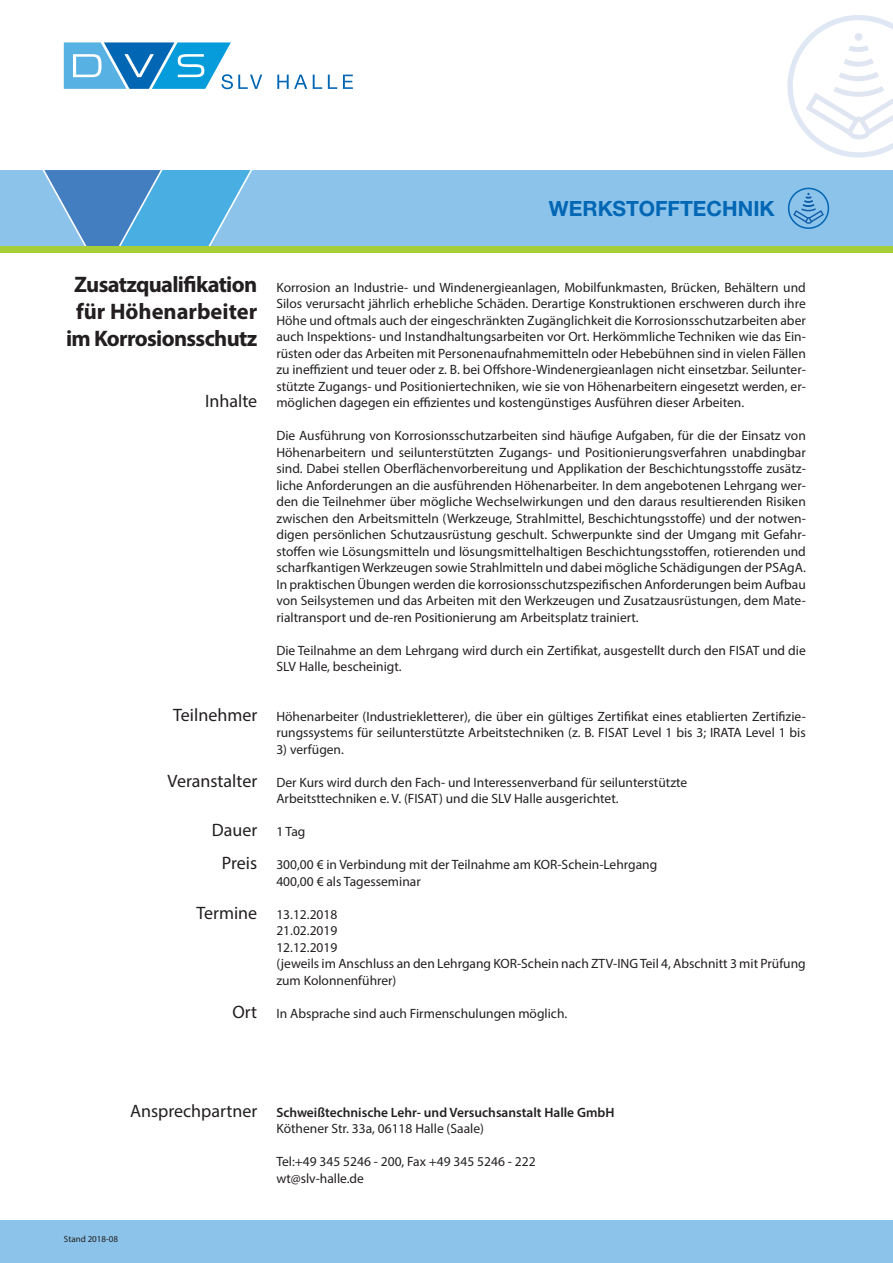
<style>
.page{position:relative;width:893px;height:1263px;background:#fff}
.page>*{position:absolute;margin:0;border:0;box-sizing:border-box;transform-origin:0 0}
.t1{font:700 22.5px/27px "Myriad Pro";letter-spacing:-.03em;color:#231f20;text-align:center}
.t2{font:700 21px "Helvetica Neue LT Std";color:#0166b3}
.t3{font:18px/33px "Myriad Pro";color:#231f20;text-align:center}
.t4{font:13.5px/16.5px "Myriad Pro";color:#231f20}
.t5{font:600 13.5px "Myriad Pro";color:#231f20}
.t6{font:9px "Myriad Pro";color:#231f20}
</style>
<div class="page">
<div style="left:250px;top:170px;width:643px;height:77px;background:#8bc3ea"></div>
<svg style="left:0;top:170px;width:250px;height:77px;background:#61a8d9"></svg>
<div style="left:0;top:1220px;width:893px;height:43px;background:#8bc3ea"></div>
<svg style="left:64px;top:42px;width:198px;height:47px"></svg>
<svg style="left:277px;top:75px;width:30px;height:14px"></svg>
<svg style="left:313px;top:75px;width:9px;height:14px"></svg>
<svg style="left:328px;top:75px;width:9px;height:14px"></svg>
<svg style="left:343px;top:75px;width:10px;height:14px"></svg>
<div style="left:0;top:247px;width:893px;height:6px;background:#a6ce39"></div>
<svg style="left:788px;top:188px;width:41px;height:41px;background:#6eaddc"></svg>
<svg style="left:787px;top:15px;width:106px;height:143px"></svg>
<h2 class="t2" style="left:549px;top:195px;width:227px">WERKSTOFFTECHNIK</h2>
<h1 class="t1" style="left:66px;top:270px;width:193px">Zusatzqualifikation für Höhenarbeiter im Korrosionsschutz</h1>
<p class="t4" style="left:276px;top:279px;width:531px;text-align:justify">Korrosion an Industrie- und Windenergieanlagen, Mobilfunkmasten, Brücken, Behältern und Silos verursacht jährlich erhebliche Schäden. Derartige Konstruktionen erschweren durch ihre Höhe und oftmals auch der eingeschränkten Zugänglichkeit die Korrosionsschutzarbeiten aber auch Inspektions- und Instandhaltungsarbeiten vor Ort. Herkömmliche Techniken wie das Ein&shy;rüsten oder das Arbeiten mit Personenaufnahmemitteln oder Hebebühnen sind in vielen Fällen zu ineffizient und teuer oder z. B. bei Offshore-Windenergieanlagen nicht einsetzbar. Seilunter&shy;stützte Zugangs- und Positioniertechniken, wie sie von Höhenarbeitern eingesetzt werden, er&shy;möglichen dagegen ein effizientes und kostengünstiges Ausführen dieser Arbeiten.</p>
<p class="t4" style="left:276px;top:427px;width:531px;text-align:justify">Die Ausführung von Korrosionsschutzarbeiten sind häufige Aufgaben, für die der Einsatz von Höhenarbeitern und seilunterstützten Zugangs- und Positionierungsverfahren unabdingbar sind. Dabei stellen Oberflächenvorbereitung und Applikation der Beschichtungsstoffe zusätz&shy;liche Anforderungen an die ausführenden Höhenarbeiter. In dem angebotenen Lehrgang wer&shy;den die Teilnehmer über mögliche Wechselwirkungen und den daraus resultierenden Risiken zwischen den Arbeitsmitteln (Werkzeuge, Strahlmittel, Beschichtungsstoffe) und der notwen&shy;digen persönlichen Schutzausrüstung geschult. Schwerpunkte sind der Umgang mit Gefahr&shy;stoffen wie Lösungsmitteln und lösungsmittelhaltigen Beschichtungsstoffen, rotierenden und scharfkantigen Werkzeugen sowie Strahlmitteln und dabei mögliche Schädigungen der PSAgA.<br>In praktischen Übungen werden die korrosionsschutzspezifischen Anforderungen beim Aufbau von Seilsystemen und das Arbeiten mit den Werkzeugen und Zusatzausrüstungen, dem Mate&shy;rialtransport und de-ren Positionierung am Arbeitsplatz trainiert.</p>
<p class="t4" style="left:276px;top:641px;width:531px">Die Teilnahme an dem Lehrgang wird durch ein Zertifikat, ausgestellt durch den FISAT und die<br>SLV Halle, bescheinigt.</p>
<p class="t4" style="left:276px;top:707px;width:531px">Höhenarbeiter (Industriekletterer), die über ein gültiges Zertifikat eines etablierten Zertifizie&shy;rungssystems für seilunterstützte Arbeitstechniken (z. B. FISAT Level 1 bis 3; IRATA Level 1 bis</p>
<p class="t4" style="left:276px;top:740px;width:69px">3) verfügen.</p>
<p class="t4" style="left:276px;top:773px;width:412px">Der Kurs wird durch den Fach- und Interessenverband für seilunterstützte<br>Arbeitsttechniken e. V. (FISAT) und die SLV Halle ausgerichtet.</p>
<p class="t4" style="left:276px;top:823px;width:31px">1 Tag</p>
<p class="t4" style="left:276px;top:856px;width:382px">300,00 € in Verbindung mit der Teilnahme am KOR-Schein-Lehrgang<br>400,00 € als Tagesseminar</p>
<p class="t4" style="left:276px;top:905px;width:531px">13.12.2018<br>21.02.2019<br>12.12.2019<br>(jeweils im Anschluss an den Lehrgang KOR-Schein nach ZTV-ING Teil 4, Abschnitt 3 mit Prüfung zum Kolonnenführer)</p>
<p class="t4" style="left:276px;top:1004px;width:292px">In Absprache sind auch Firmenschulungen möglich.</p>
<h3 class="t3" style="left:205px;top:384px;width:54px">Inhalte</h3>
<h3 class="t3" style="left:173px;top:698px;width:86px">Teilnehmer</h3>
<h3 class="t3" style="left:168px;top:764px;width:91px">Veranstalter</h3>
<h3 class="t3" style="left:212px;top:813px;width:47px">Dauer<br>Preis</h3>
<h3 class="t3" style="left:196px;top:896px;width:62px">Termine</h3>
<h3 class="t3" style="left:233px;top:995px;width:26px">Ort</h3>
<h3 class="t3" style="left:130px;top:1094px;width:129px">Ansprechpartner</h3>
<p class="t5" style="left:276px;top:1103px;width:340px">Schweißtechnische Lehr- und Versuchsanstalt Halle GmbH</p>
<p class="t4" style="left:276px;top:1120px;width:209px">Köthener Str. 33a, 06118 Halle (Saale)</p>
<p class="t4" style="left:276px;top:1153px;width:261px">Tel:+49 345 5246 - 200, Fax +49 345 5246 - 222 wt@slv-halle.de</p>
<p class="t6" style="left:64px;top:1233px;width:56px">Stand 2018-08</p>
</div>
